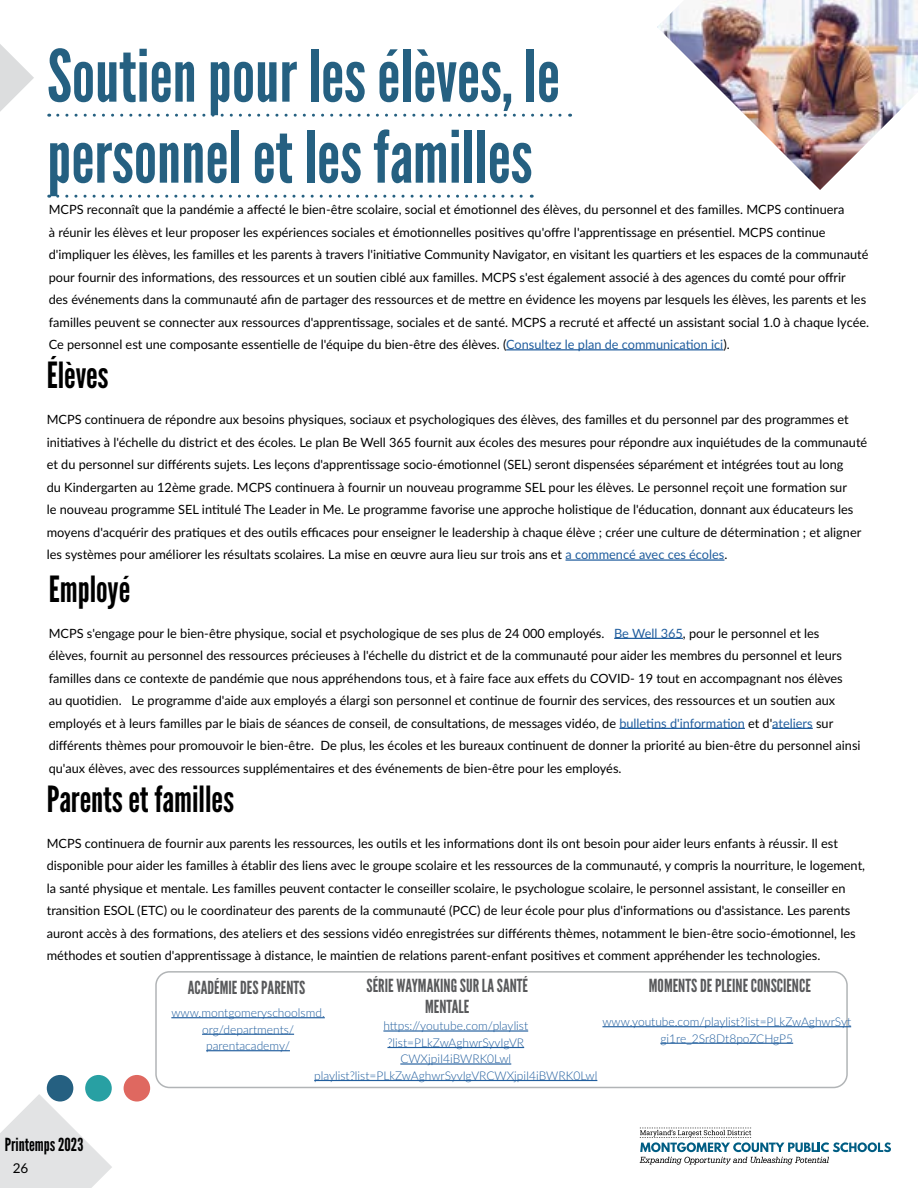
<style>
.page{position:relative;width:918px;height:1188px;background:#fff}
.page>*{position:absolute;margin:0;border:0;box-sizing:border-box;transform-origin:0 0}
.t1{font:72px/81px "League Gothic";color:#256081}
.t2{font:36px "League Gothic";color:#000}
.t3{font:18px/21px "League Gothic";color:#58595b;text-align:center}
.t4{font:18px "League Gothic";color:#000}
.t5{font:13.5px "Lato";color:#000}
.t6{font:12.75px/22.5px "Lato";color:#000}
.t7{font:300 12px/16.5px "Lato";color:#215e9e;text-align:center}
.s1{color:#215e9e}
</style>
<div class="page">
<svg style="left:0;top:1094px;width:112px;height:94px"></svg>
<svg style="left:640px;top:1128px;width:251px;height:37px"></svg>
<div style="left:47px;top:1075px;width:26px;height:27px;background:#256081;border-radius:50%"></div>
<div style="left:85px;top:1075px;width:27px;height:27px;background:#28a0a3;border-radius:50%"></div>
<div style="left:124px;top:1075px;width:26px;height:27px;background:#df6860;border-radius:50%"></div>
<div style="left:155px;top:971px;width:693px;height:117px;border:2px solid #b1b4b6;border-radius:14px"></div>
<svg style="left:0;top:44px;width:34px;height:68px"></svg>
<hr style="left:566px;top:559px;width:158px;height:2px;background:#215e9e">
<hr style="left:506px;top:349px;width:217px;height:1px;background:#215e9e">
<hr style="left:171px;top:1017px;width:154px;height:1px;background:#215e9e">
<hr style="left:202px;top:1034px;width:92px;height:1px;background:#215e9e">
<hr style="left:206px;top:1050px;width:84px;height:1px;background:#215e9e">
<hr style="left:383px;top:1030px;width:145px;height:2px;background:#215e9e">
<hr style="left:387px;top:1047px;width:137px;height:1px;background:#215e9e">
<hr style="left:400px;top:1063px;width:111px;height:2px;background:#215e9e">
<hr style="left:314px;top:1080px;width:283px;height:1px;background:#215e9e">
<img style="left:657px;top:0;width:261px;height:190px">
<svg style="left:58px;top:114px;width:513px;height:3px"></svg>
<svg style="left:58px;top:195px;width:474px;height:3px"></svg>
<hr style="left:602px;top:1026px;width:249px;height:1px;background:#215e9e">
<hr style="left:660px;top:1043px;width:133px;height:1px;background:#215e9e">
<hr style="left:614px;top:638px;width:69px;height:1px;background:#215e9e">
<hr style="left:619px;top:728px;width:126px;height:1px;background:#215e9e">
<hr style="left:772px;top:728px;width:41px;height:1px;background:#215e9e">
<h1 class="t1" style="left:47px;top:36px;width:514px">Soutien pour les élèves, le personnel et les familles</h1>
<p class="t6" style="left:49px;top:198px;width:822px">MCPS reconnaît que la pandémie a affecté le bien-être scolaire, social et émotionnel des élèves, du personnel et des familles. MCPS continuera<br>à réunir les élèves et leur proposer les expériences sociales et émotionnelles positives qu'offre l'apprentissage en présentiel. MCPS continue d'impliquer les élèves, les familles et les parents à travers l'initiative Community Navigator, en visitant les quartiers et les espaces de la communauté pour fournir des informations, des ressources et un soutien ciblé aux familles. MCPS s'est également associé à des agences du comté pour offrir<br>des événements dans la communauté afin de partager des ressources et de mettre en évidence les moyens par lesquels les élèves, les parents et les familles peuvent se connecter aux ressources d'apprentissage, sociales et de santé. MCPS a recruté et affecté un assistant social 1.0 à chaque lycée.<br>Ce personnel est une composante essentielle de l'équipe du bien-être des élèves. (<span class="s1">Consultez le plan de communication ici</span>).</p>
<h2 class="t2" style="left:47px;top:354px;width:63px">Élèves</h2>
<p class="t6" style="left:47px;top:408px;width:822px">MCPS continuera de répondre aux besoins physiques, sociaux et psychologiques des élèves, des familles et du personnel par des programmes et initiatives à l'échelle du district et des écoles. Le plan Be Well 365 fournit aux écoles des mesures pour répondre aux inquiétudes de la communauté et du personnel sur différents sujets. Les leçons d'apprentissage socio-émotionnel (SEL) seront dispensées séparément et intégrées tout au long<br>du Kindergarten au 12ème grade. MCPS continuera à fournir un nouveau programme SEL pour les élèves. Le personnel reçoit une formation sur<br>le nouveau programme SEL intitulé The Leader in Me. Le programme favorise une approche holistique de l'éducation, donnant aux éducateurs les moyens d'acquérir des pratiques et des outils efficaces pour enseigner le leadership à chaque élève ; créer une culture de détermination ; et aligner les systèmes pour améliorer les résultats scolaires. La mise en œuvre aura lieu sur trois ans et <span class="s1">a commencé avec ces écoles</span>.</p>
<h2 class="t2" style="left:49px;top:567px;width:83px">Employé</h2>
<p class="t6" style="left:49px;top:621px;width:813px">MCPS s'engage pour le bien-être physique, social et psychologique de ses plus de 24 000 employés. <span class="s1">Be Well 365</span>, pour le personnel et les<br>élèves, fournit au personnel des ressources précieuses à l'échelle du district et de la communauté pour aider les membres du personnel et leurs familles dans ce contexte de pandémie que nous appréhendons tous, et à faire face aux effets du COVID- 19 tout en accompagnant nos élèves<br>au quotidien. Le programme d'aide aux employés a élargi son personnel et continue de fournir des services, des ressources et un soutien aux employés et à leurs familles par le biais de séances de conseil, de consultations, de messages vidéo, de <span class="s1">bulletins d'information</span> et d'<span class="s1">ateliers</span> sur différents thèmes pour promouvoir le bien-être. De plus, les écoles et les bureaux continuent de donner la priorité au bien-être du personnel ainsi qu'aux élèves, avec des ressources supplémentaires et des événements de bien-être pour les employés.</p>
<h2 class="t2" style="left:47px;top:778px;width:189px">Parents et familles</h2>
<p class="t6" style="left:47px;top:831px;width:820px">MCPS continuera de fournir aux parents les ressources, les outils et les informations dont ils ont besoin pour aider leurs enfants à réussir. Il est disponible pour aider les familles à établir des liens avec le groupe scolaire et les ressources de la communauté, y compris la nourriture, le logement, la santé physique et mentale. Les familles peuvent contacter le conseiller scolaire, le psychologue scolaire, le personnel assistant, le conseiller en transition ESOL (ETC) ou le coordinateur des parents de la communauté (PCC) de leur école pour plus d'informations ou d'assistance. Les parents auront accès à des formations, des ateliers et des sessions vidéo enregistrées sur différents thèmes, notamment le bien-être socio-émotionnel, les méthodes et soutien d'apprentissage à distance, le maintien de relations parent-enfant positives et comment appréhender les technologies.</p>
<h3 class="t4" style="left:5px;top:1134px;width:80px">Printemps 2023</h3>
<p class="t5" style="left:13px;top:1158px;width:17px">26</p>
<h3 class="t3" style="left:367px;top:975px;width:163px">SÉRIE WAYMAKING SUR LA SANTÉ<br>MENTALE</h3>
<h3 class="t3" style="left:649px;top:975px;width:163px">MOMENTS DE PLEINE CONSCIENCE</h3>
<h3 class="t3" style="left:188px;top:977px;width:119px">ACADÉMIE DES PARENTS</h3>
<p class="t7" style="left:171px;top:1004px;width:155px">www.montgomeryschoolsmd. org/departments/ parentacademy/</p>
<p class="t7" style="left:602px;top:1013px;width:250px">www.youtube.com/playlist?list=PLkZwAghwrSyt gi1re_2Sr8Dt8poZCHgP5</p>
<p class="t7" style="left:314px;top:1017px;width:285px">https://youtube.com/playlist ?list=PLkZwAghwrSyvIgVR<br>CWXjpiI4iBWRK0Lwl playlist?list=PLkZwAghwrSyvIgVRCWXjpiI4iBWRK0Lwl</p>
</div>
